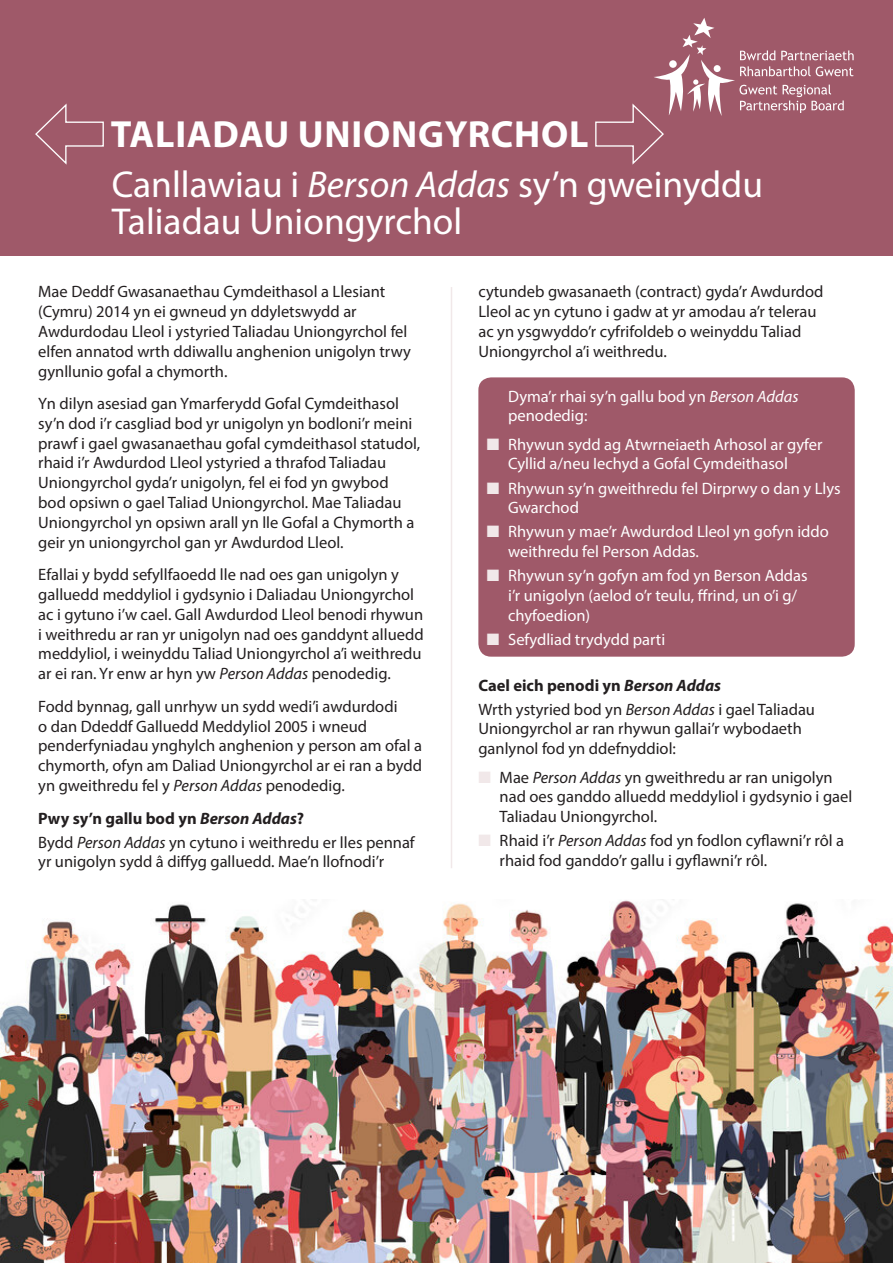
<style>
.page{position:relative;width:893px;height:1263px;background:#fff}
.page>*{position:absolute;margin:0;border:0;box-sizing:border-box;transform-origin:0 0}
.t1{font:700 37.95px "Myriad Pro";letter-spacing:.02em;color:#fff}
.t2{font:37.5px/37.5px "Myriad Pro";color:#fff}
.t3{font:16.5px/19.8px "Myriad Pro";color:#231f20}
.t4{font:16.5px/19.8px "Myriad Pro";color:#fff}
.s1{font-style:italic}
.s2{font-weight:700}
.s3{font-weight:700;font-style:italic}
.s4{color:#f1e8e9}
</style>
<div class="page">
<div style="left:0;top:0;width:893px;height:255px;background:#9f5969"></div>
<img style="left:0;top:899px;width:893px;height:364px">
<hr style="left:451px;top:287px;width:1px;height:581px;background:#f1e8e9">
<div style="left:478px;top:377px;width:377px;height:280px;background:#9f5969;border-radius:13px"></div>
<svg style="left:35px;top:103px;width:69px;height:62px"></svg>
<svg style="left:595px;top:18px;width:259px;height:147px"></svg>
<h1 class="t1" style="left:111px;top:110px;width:479px">Taliadau Uniongyrchol</h1>
<h2 class="t2" style="left:112px;top:165px;width:653px">Canllawiau i <span class="s1">Berson Addas</span> sy’n gweinyddu<br>Taliadau Uniongyrchol</h2>
<p class="t3" style="left:38px;top:282px;width:374px">Mae Deddf Gwasanaethau Cymdeithasol a Llesiant (Cymru) 2014 yn ei gwneud yn ddyletswydd ar Awdurdodau Lleol i ystyried Taliadau Uniongyrchol fel elfen annatod wrth ddiwallu anghenion unigolyn trwy gynllunio gofal a chymorth.</p>
<p class="t3" style="left:38px;top:393px;width:384px">Yn dilyn asesiad gan Ymarferydd Gofal Cymdeithasol sy’n dod i’r casgliad bod yr unigolyn yn bodloni’r meini prawf i gael gwasanaethau gofal cymdeithasol statudol, rhaid i’r Awdurdod Lleol ystyried a thrafod Taliadau Uniongyrchol gyda’r unigolyn, fel ei fod yn gwybod bod opsiwn o gael Taliad Uniongyrchol. Mae Taliadau Uniongyrchol yn opsiwn arall yn lle Gofal a Chymorth a geir yn uniongyrchol gan yr Awdurdod Lleol.</p>
<p class="t3" style="left:38px;top:564px;width:387px">Efallai y bydd sefyllfaoedd lle nad oes gan unigolyn y galluedd meddyliol i gydsynio i Daliadau Uniongyrchol ac i gytuno i’w cael. Gall Awdurdod Lleol benodi rhywun i weithredu ar ran yr unigolyn nad oes ganddynt alluedd meddyliol, i weinyddu Taliad Uniongyrchol a’i weithredu ar ei ran. Yr enw ar hyn yw <span class="s1">Person Addas</span> penodedig.</p>
<p class="t3" style="left:38px;top:696px;width:385px">Fodd bynnag, gall unrhyw un sydd wedi’i awdurdodi<br>o dan Ddeddf Galluedd Meddyliol 2005 i wneud penderfyniadau ynghylch anghenion y person am ofal a chymorth, ofyn am Daliad Uniongyrchol ar ei ran a bydd yn gweithredu fel y <span class="s1">Person Addas</span> penodedig.</p>
<p class="t3" style="left:38px;top:806px;width:378px;line-height:24px"><span class="s2">Pwy sy’n gallu bod yn</span> <span class="s3">Berson Addas</span><span class="s2">?<br></span>Bydd <span class="s1">Person Addas</span> yn cytuno i weithredu er lles pennaf</p>
<p class="t3" style="left:38px;top:852px;width:347px">yr unigolyn sydd â diffyg galluedd. Mae’n llofnodi’r</p>
<p class="t3" style="left:478px;top:282px;width:347px">cytundeb gwasanaeth (contract) gyda’r Awdurdod Lleol ac yn cytuno i gadw at yr amodau a’r telerau ac yn ysgwyddo’r cyfrifoldeb o weinyddu Taliad Uniongyrchol a’i weithredu.</p>
<p class="t4" style="left:508px;top:386px;width:292px">Dyma’r rhai sy’n gallu bod yn <span class="s1">Berson Addas </span>penodedig:</p>
<p class="t4" style="left:508px;top:434px;width:316px;text-indent:-21px"><span class="s4">■</span> Rhywun sydd ag Atwrneiaeth Arhosol ar gyfer<br>Cyllid a/neu Iechyd a Gofal Cymdeithasol</p>
<p class="t4" style="left:508px;top:478px;width:334px;text-indent:-21px"><span class="s4">■</span> Rhywun sy’n gweithredu fel Dirprwy o dan y Llys<br>Gwarchod</p>
<p class="t4" style="left:508px;top:522px;width:322px;text-indent:-21px"><span class="s4">■</span> Rhywun y mae’r Awdurdod Lleol yn gofyn iddo weithredu fel Person Addas.</p>
<p class="t4" style="left:508px;top:565px;width:301px;text-indent:-21px"><span class="s4">■</span> Rhywun sy’n gofyn am fod yn Berson Addas i’r unigolyn (aelod o’r teulu, ffrind, un o’i g/ chyfoedion)</p>
<p class="t4" style="left:487px;top:629px;width:180px"><span class="s4">■</span> Sefydliad trydydd parti</p>
<p class="t3" style="left:478px;top:673px;width:338px;line-height:24px"><span class="s2">Cael eich penodi yn</span> <span class="s3">Berson Addas<br></span>Wrth ystyried bod yn <span class="s1">Berson Addas</span> i gael Taliadau</p>
<p class="t3" style="left:478px;top:719px;width:325px">Uniongyrchol ar ran rhywun gallai’r wybodaeth ganlynol fod yn ddefnyddiol:</p>
<p class="t3" style="left:500px;top:767px;width:354px;text-indent:-21px"><span class="s4">■</span> Mae <span class="s1">Person Addas</span> yn gweithredu ar ran unigolyn nad oes ganddo alluedd meddyliol i gydsynio i gael<br>Taliadau Uniongyrchol.</p>
<p class="t3" style="left:500px;top:830px;width:346px;text-indent:-21px"><span class="s4">■</span> Rhaid i’r <span class="s1">Person Addas</span> fod yn fodlon cyflawni’r rôl a rhaid fod ganddo’r gallu i gyflawni’r rôl.</p>
</div>
